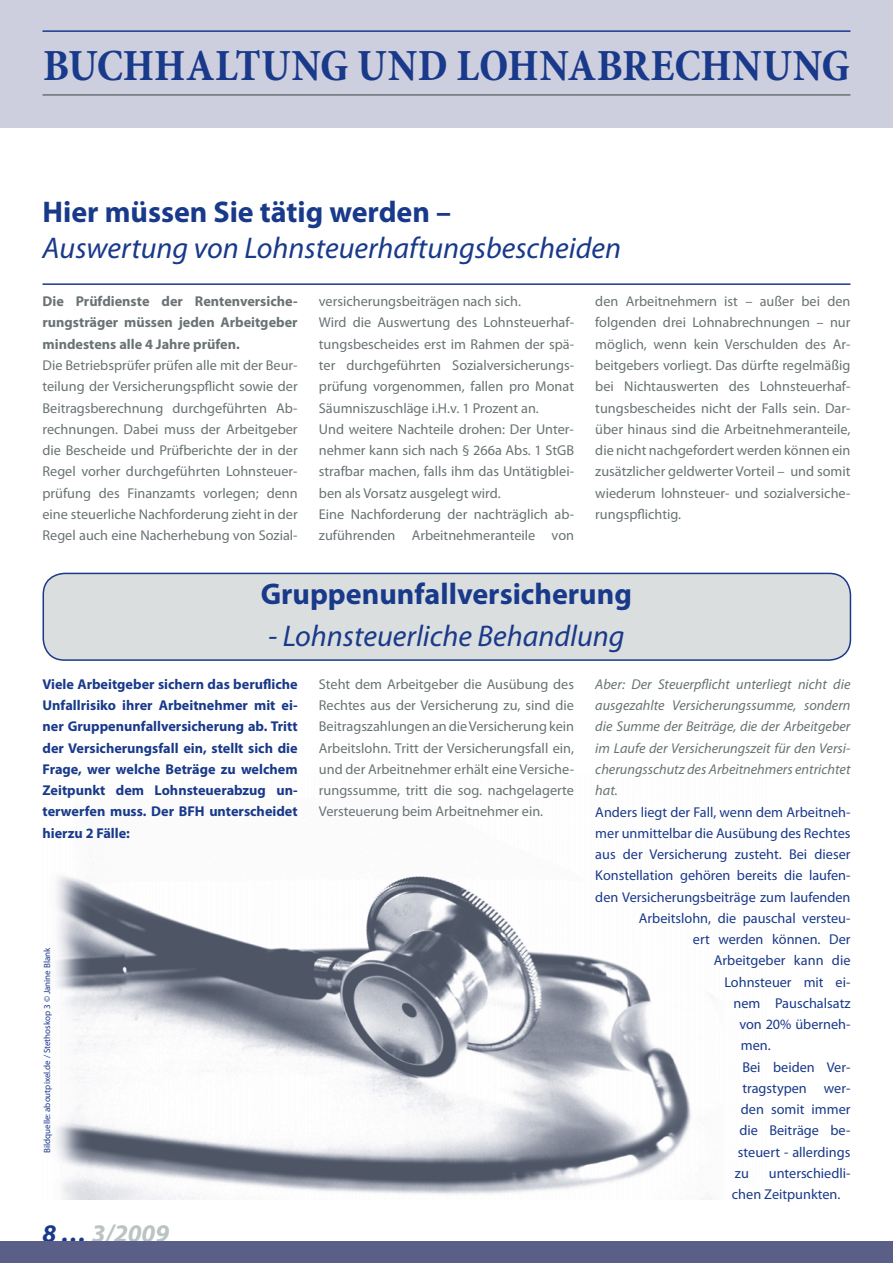
<style>
.page{position:relative;width:893px;height:1263px;background:#fff}
.page>*{position:absolute;margin:0;border:0;box-sizing:border-box;transform-origin:0 0}
.t1{font:700 condensed 45px "Minion Pro";color:#19398a}
.t2{font:italic 30px "Myriad Pro";color:#19398a}
.t3{font:700 30px "Myriad Pro";color:#19398a}
.t4{font:italic 700 25.5px "Myriad Pro";color:#bbc3c3}
.t5{font:14.25px/21.3px "Myriad Pro";color:#697374;text-align:justify}
.t6{font:14.25px/21.3px "Myriad Pro";color:#19398a}
.t7{font:700 14.25px/21.3px "Myriad Pro";color:#19398a;text-align:justify}
.t8{font:italic 14.25px/21.3px "Myriad Pro";color:#697374;text-align:justify}
.t9{font:700 14.25px/21.3px "Myriad Pro";color:#697374;text-align:justify}
.t10{font:9px "Myriad Pro";color:#19398a}
.s1{color:#19398a}
</style>
<div class="page">
<img style="left:56px;top:876px;width:656px;height:323px">
<div style="left:0;top:1242px;width:893px;height:21px;background:#595f86"></div>
<div style="left:0;top:0;width:893px;height:128px;background:#cecfde"></div>
<hr style="left:43px;top:30px;width:807px;height:2px;background:#19398a">
<hr style="left:43px;top:94px;width:807px;height:2px;background:#697374">
<hr style="left:43px;top:283px;width:807px;height:2px;background:#19398a">
<div style="left:43px;top:573px;width:807px;height:87px;background:#dadede;border-radius:21px"></div>
<div style="left:43px;top:573px;width:808px;height:88px;border:2px solid #19398a;border-radius:21px"></div>
<h1 class="t1" style="left:43px;top:38px;width:808px">BUCHHALTUNG UND LOHNABRECHNUNG</h1>
<h2 class="t3" style="left:43px;top:201px;width:410px">Hier müssen Sie tätig werden –</h2>
<h2 class="t2" style="left:43px;top:237px;width:580px">Auswertung von Lohnsteuerhaftungsbescheiden</h2>
<p class="t9" style="left:43px;top:292px;width:257px">Die Prüfdienste der Rentenversiche&shy;rungsträger müssen jeden Arbeitgeber mindestens alle 4 Jahre prüfen.</p>
<p class="t5" style="left:43px;top:356px;width:257px">Die Betriebsprüfer prüfen alle mit der Beur&shy;teilung der Versicherungspflicht sowie der Beitragsberechnung durchgeführten Ab&shy;rechnungen. Dabei muss der Arbeitgeber die Bescheide und Prüfberichte der in der Regel vorher durchgeführten Lohnsteuer&shy;prüfung des Finanzamts vorlegen; denn eine steuerliche Nachforderung zieht in der Regel auch eine Nacherhebung von Sozial-</p>
<p class="t5" style="left:319px;top:292px;width:257px;text-align:left">versicherungsbeiträgen nach sich.<br>Wird die Auswertung des Lohnsteuerhaf&shy;tungsbescheides erst im Rahmen der spä&shy;ter durchgeführten Sozialversicherungs&shy;prüfung vorgenommen, fallen pro Monat Säumniszuschläge i.H.v. 1 Prozent an.<br>Und weitere Nachteile drohen: Der Unter&shy;nehmer kann sich nach § 266a Abs. 1 StGB strafbar machen, falls ihm das Untätigblei&shy;ben als Vorsatz ausgelegt wird.<br>Eine Nachforderung der nachträglich ab&shy;zuführenden Arbeitnehmeranteile von</p>
<p class="t5" style="left:595px;top:292px;width:257px">den Arbeitnehmern ist – außer bei den folgenden drei Lohnabrechnungen – nur möglich, wenn kein Verschulden des Ar&shy;beitgebers vorliegt. Das dürfte regelmäßig bei Nichtauswerten des Lohnsteuerhaf&shy;tungsbescheides nicht der Falls sein. Dar&shy;über hinaus sind die Arbeitnehmeranteile, die nicht nachgefordert werden können ein zusätzlicher geldwerter Vorteil – und somit wiederum lohnsteuer- und sozialversiche&shy;rungspflichtig.</p>
<h2 class="t3" style="left:261px;top:582px;width:373px">Gruppenunfallversicherung</h2>
<h2 class="t2" style="left:268px;top:625px;width:358px">- Lohnsteuerliche Behandlung</h2>
<p class="t7" style="left:43px;top:675px;width:257px">Viele Arbeitgeber sichern das berufliche Unfallrisiko ihrer Arbeitnehmer mit ei&shy;ner Gruppenunfallversicherung ab. Tritt der Versicherungsfall ein, stellt sich die Frage, wer welche Beträge zu welchem Zeitpunkt dem Lohnsteuerabzug un&shy;terwerfen muss. Der BFH unterscheidet hierzu 2 Fälle:</p>
<p class="t10" style="left:44px;top:1153px;width:207px;rotate:-90deg">Bildquelle: aboutpixel.de / Stethoskop 3 © Janine Blank</p>
<h3 class="t4" style="left:43px;top:1223px;width:128px"><span class="s1">8 …</span> 3/2009</h3>
<p class="t5" style="left:319px;top:675px;width:257px">Steht dem Arbeitgeber die Ausübung des Rechtes aus der Versicherung zu, sind die Beitragszahlungen an die Versicherung kein Arbeitslohn. Tritt der Versicherungsfall ein, und der Arbeitnehmer erhält eine Versiche&shy;rungssumme, tritt die sog. nachgelagerte Versteuerung beim Arbeitnehmer ein.</p>
<p class="t8" style="left:595px;top:675px;width:257px">Aber: Der Steuerpflicht unterliegt nicht die ausgezahlte Versicherungssumme, sondern die Summe der Beiträge, die der Arbeitgeber im Laufe der Versicherungszeit für den Versi&shy;cherungsschutz des Arbeitnehmers entrichtet hat.</p>
<p class="t6" style="left:595px;top:802px;width:257px">Anders liegt der Fall, wenn dem Arbeitneh-</p>
<p class="t6" style="left:595px;top:824px;width:257px">mer unmittelbar die Ausübung des Rechtes</p>
<p class="t6" style="left:595px;top:845px;width:257px">aus der Versicherung zusteht. Bei dieser</p>
<p class="t6" style="left:595px;top:866px;width:257px">Konstellation gehören bereits die laufen-</p>
<p class="t6" style="left:595px;top:887px;width:257px">den Versicherungsbeiträge zum laufenden</p>
<p class="t6" style="left:639px;top:909px;width:213px">Arbeitslohn, die pauschal versteu-</p>
<p class="t6" style="left:693px;top:930px;width:159px">ert werden können. Der</p>
<p class="t6" style="left:714px;top:951px;width:138px">Arbeitgeber kann die</p>
<p class="t6" style="left:724px;top:973px;width:128px">Lohnsteuer mit ei-</p>
<p class="t6" style="left:733px;top:994px;width:119px">nem Pauschalsatz</p>
<p class="t6" style="left:739px;top:1015px;width:113px">von 20% überneh-</p>
<p class="t6" style="left:741px;top:1036px;width:31px">men.</p>
<p class="t6" style="left:742px;top:1058px;width:109px">Bei beiden Ver-</p>
<p class="t6" style="left:742px;top:1079px;width:110px">tragstypen wer-</p>
<p class="t6" style="left:741px;top:1100px;width:111px">den somit immer</p>
<p class="t6" style="left:739px;top:1121px;width:113px">die Beiträge be-</p>
<p class="t6" style="left:738px;top:1143px;width:114px">steuert - allerdings</p>
<p class="t6" style="left:735px;top:1164px;width:15px">zu</p>
<p class="t6" style="left:732px;top:1164px;width:120px;text-indent:37px">unterschiedli&shy;chen Zeitpunkten.</p>
</div>
